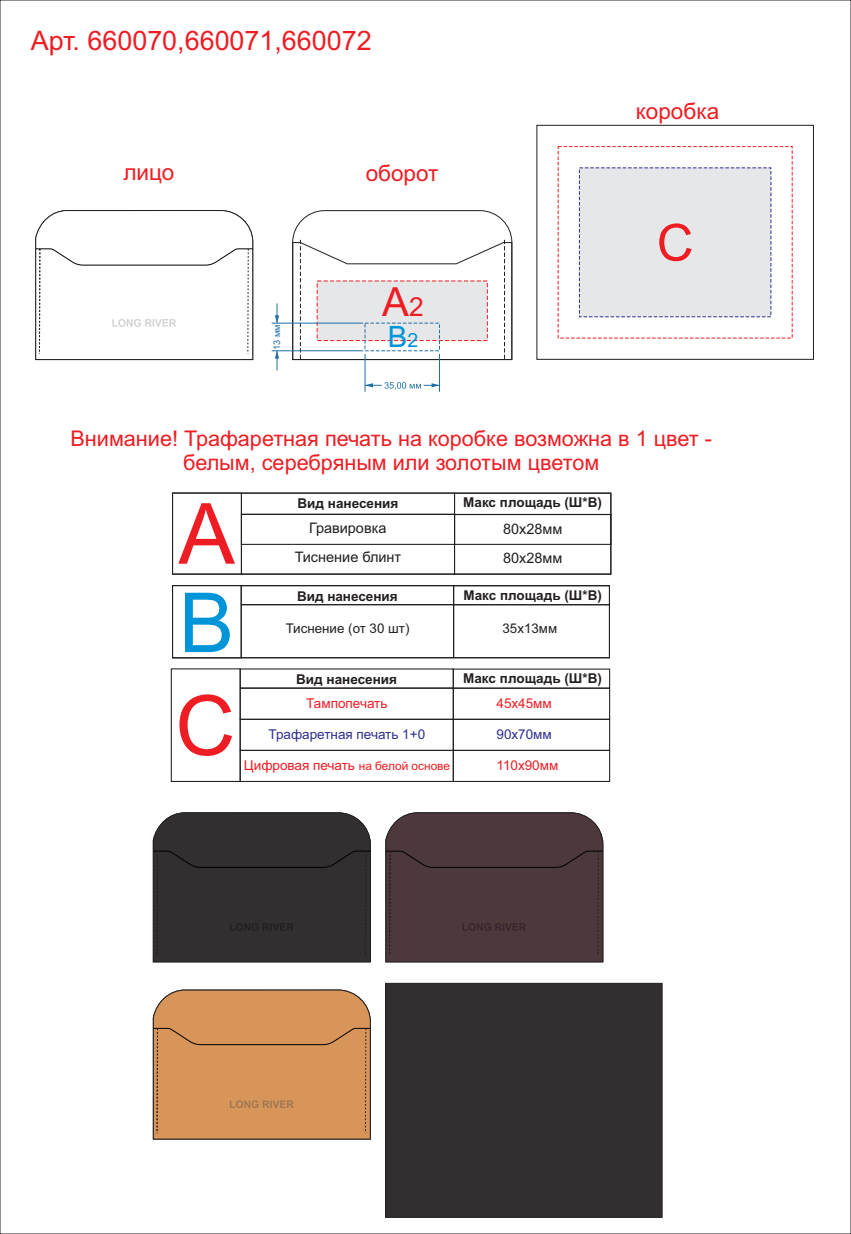
<style>
.page{position:relative;width:851px;height:1234px;background:#fff}
.page>*{position:absolute;margin:0;border:0;box-sizing:border-box;transform-origin:0 0}
.t1{font:84.45px "Arial";color:#ee1d23}
.t2{font:83.1px "Arial";color:#ee1d23}
.t3{font:82.88px "Arial";color:#0095d9}
.t4{font:51px "Arial";color:#ee1d23}
.t5{font:40.12px "Arial";color:#ee1d23}
.t6{font:29.33px "Arial";color:#0095d9}
.t7{font:26.85px "Arial";color:#ee1d23}
.t8{font:22.5px "Arial";color:#ee1d23}
.t9{font:21.6px/24.2px "Arial";color:#ee1d23;text-align:center}
.t10{font:14.48px/29.1px "Arial";color:#231f20;text-align:center}
.t11{font:700 13.5px "Arial";color:#231f20}
.t12{font:13.5px "Arial";color:#ee1d23}
.t13{font:13.5px "Arial";color:#2e3092}
.t14{font:13.35px "Arial";color:#231f20}
.t15{font:9.3px "Arial";color:#206ea6}
.s1{font-size:26.25px}
.s2{font-size:19.5px}
.s3{font-size:11.85px}
</style>
<div class="page">
<div style="left:241px;top:492px;width:214px;height:23px;border:1px solid #231f20"></div>
<div style="left:454px;top:492px;width:157px;height:23px;border:1px solid #231f20"></div>
<div style="left:172px;top:492px;width:70px;height:82px;border:1px solid #231f20"></div>
<div style="left:241px;top:513px;width:214px;height:32px;border:1px solid #231f20"></div>
<div style="left:454px;top:514px;width:157px;height:31px;border:1px solid #231f20"></div>
<svg style="left:35px;top:210px;width:218px;height:150px"></svg>
<div style="left:153px;top:812px;width:218px;height:150px;background:#312f30"></div>
<svg style="left:153px;top:989px;width:218px;height:150px;background:#d19259"></svg>
<div style="left:385px;top:812px;width:218px;height:150px;background:#4d383c"></div>
<svg style="left:292px;top:210px;width:220px;height:150px"></svg>
<hr style="left:439px;top:354px;width:1px;height:37px;background:#206ea6">
<hr style="left:365px;top:354px;width:1px;height:37px;background:#206ea6">
<svg style="left:365px;top:382px;width:74px;height:8px"></svg>
<hr style="left:271px;top:350px;width:92px;height:1px;background:#206ea6">
<hr style="left:271px;top:323px;width:92px;height:1px;background:#206ea6">
<div style="left:241px;top:585px;width:213px;height:20px;border:1px solid #231f20"></div>
<div style="left:241px;top:604px;width:213px;height:54px;border:1px solid #231f20"></div>
<div style="left:453px;top:585px;width:157px;height:20px;border:1px solid #231f20"></div>
<div style="left:453px;top:604px;width:157px;height:54px;border:1px solid #231f20"></div>
<div style="left:172px;top:585px;width:70px;height:73px;border:1px solid #231f20"></div>
<svg style="left:275px;top:350px;width:4px;height:20px"></svg>
<svg style="left:275px;top:303px;width:4px;height:20px"></svg>
<div style="left:385px;top:982px;width:277px;height:235px;background:#312f30"></div>
<div style="left:239px;top:687px;width:215px;height:32px;border:1px solid #231f20"></div>
<div style="left:239px;top:718px;width:215px;height:32px;border:1px solid #231f20"></div>
<div style="left:239px;top:749px;width:215px;height:32px;border:1px solid #231f20"></div>
<div style="left:452px;top:687px;width:158px;height:32px;border:1px solid #231f20"></div>
<div style="left:452px;top:718px;width:158px;height:32px;border:1px solid #231f20"></div>
<div style="left:452px;top:749px;width:158px;height:32px;border:1px solid #231f20"></div>
<div style="left:171px;top:668px;width:70px;height:113px;border:1px solid #231f20"></div>
<svg style="left:536px;top:125px;width:277px;height:235px"></svg>
<div style="left:579px;top:168px;width:192px;height:149px;background:#e6e7e9"></div>
<h3 class="t7" style="left:31px;top:31px;width:342px">Арт. 660070,660071,660072</h3>
<h3 class="t8" style="left:123px;top:164px;width:52px">лицо</h3>
<p class="t15" style="left:273px;top:350px;width:27px;rotate:-90deg">13 мм</p>
<h3 class="t8" style="left:365px;top:164px;width:74px">оборот</h3>
<h3 class="t5" style="left:382px;top:287px;width:43px">А<span class="s1">2</span></h3>
<h3 class="t6" style="left:388px;top:326px;width:32px">В<span class="s2">2</span></h3>
<h3 class="t8" style="left:635px;top:103px;width:85px">коробка</h3>
<h3 class="t4" style="left:656px;top:223px;width:38px">C</h3>
<h3 class="t9" style="left:70px;top:428px;width:642px">Внимание! Трафаретная печать на коробке возможна в 1 цвет - белым, серебряным или золотым цветом</h3>
<h1 class="t1" style="left:178px;top:502px;width:58px">А</h1>
<p class="t11" style="left:297px;top:498px;width:102px">Вид нанесения</p>
<p class="t11" style="left:463px;top:497px;width:140px">Макс площадь (Ш*В)</p>
<p class="t10" style="left:294px;top:514px;width:108px">Гравировка<br>Тиснение блинт</p>
<p class="t10" style="left:503px;top:515px;width:61px;text-align:left">80х28мм<br>80х28мм</p>
<h3 class="t3" style="left:179px;top:591px;width:57px">В</h3>
<h2 class="t2" style="left:175px;top:694px;width:62px">C</h2>
<p class="t11" style="left:297px;top:590px;width:102px">Вид нанесения</p>
<p class="t11" style="left:463px;top:590px;width:140px">Макс площадь (Ш*В)</p>
<p class="t14" style="left:286px;top:623px;width:125px">Тиснение (от 30 шт)</p>
<p class="t14" style="left:502px;top:623px;width:56px">35х13мм</p>
<p class="t11" style="left:296px;top:674px;width:102px">Вид нанесения</p>
<p class="t11" style="left:463px;top:673px;width:140px">Макс площадь (Ш*В)</p>
<p class="t12" style="left:306px;top:697px;width:83px">Тампопечать</p>
<p class="t13" style="left:268px;top:728px;width:158px">Трафаретная печать 1+0</p>
<p class="t12" style="left:244px;top:759px;width:208px">Цифровая печать <span class="s3">на белой основе</span></p>
<p class="t12" style="left:496px;top:697px;width:57px">45х45мм</p>
<p class="t13" style="left:496px;top:728px;width:57px">90х70мм</p>
<p class="t12" style="left:496px;top:759px;width:63px">110х90мм</p>
</div>
